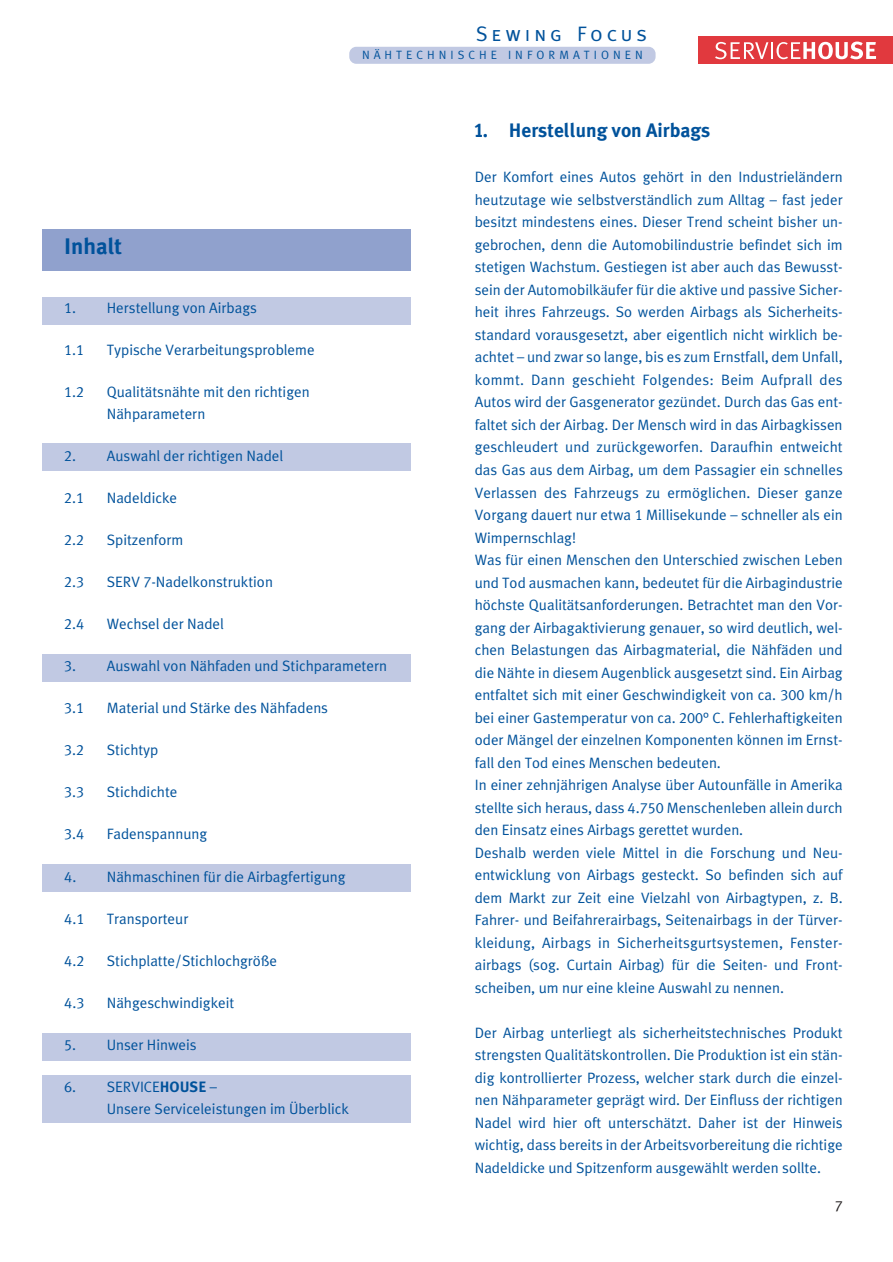
<style>
.page{position:relative;width:893px;height:1262px;background:#fff}
.page>*{position:absolute;margin:0;border:0;box-sizing:border-box;transform-origin:0 0}
.t1{font:700 22.5px "Schmetz";color:#00529b}
.t2{font:21px "Meta Caps";letter-spacing:.185em;color:#00529b}
.t3{font:700 19.5px "Schmetz";color:#00529b}
.t4{font:15px/22.5px "Schmetz Normal";color:#00529b}
.t5{font:15px "Schmetz Normal";color:#231f20}
.t6{font:12px "Schmetz Normal";letter-spacing:.335em;color:#00529b}
.s1{font-family:"Schmetz";font-weight:700}
</style>
<div class="page">
<div style="left:698px;top:36px;width:194px;height:28px;background:#e1393e"></div>
<svg style="left:715px;top:42px;width:161px;height:17px"></svg>
<div style="left:349px;top:47px;width:306px;height:17px;background:#c1c9e3;border-radius:7px"></div>
<div style="left:43px;top:229px;width:368px;height:42px;background:#90a1cd"></div>
<div style="left:43px;top:297px;width:368px;height:27px;background:#c1c9e3"></div>
<div style="left:43px;top:443px;width:368px;height:28px;background:#c1c9e3"></div>
<div style="left:43px;top:654px;width:368px;height:27px;background:#c1c9e3"></div>
<div style="left:43px;top:864px;width:368px;height:28px;background:#c1c9e3"></div>
<div style="left:43px;top:1033px;width:368px;height:27px;background:#c1c9e3"></div>
<div style="left:43px;top:1074px;width:368px;height:48px;background:#c1c9e3"></div>
<h2 class="t2" style="left:476px;top:22px;width:172px">Sewing Focus</h2>
<p class="t6" style="left:362px;top:50px;width:282px">NÄHTECHNISCHE INFORMATIONEN</p>
<h1 class="t1" style="left:64px;top:238px;width:59px">Inhalt</h1>
<p class="t4" style="left:64px;top:297px;width:194px">1. Herstellung von Airbags</p>
<p class="t4" style="left:64px;top:339px;width:22px">1.1</p>
<p class="t4" style="left:107px;top:339px;width:209px">Typische Verarbeitungsprobleme</p>
<p class="t4" style="left:64px;top:381px;width:22px">1.2</p>
<p class="t4" style="left:107px;top:381px;width:204px">Qualitätsnähte mit den richtigen<br>Nähparametern</p>
<p class="t4" style="left:64px;top:446px;width:220px">2. Auswahl der richtigen Nadel</p>
<p class="t4" style="left:64px;top:488px;width:22px">2.1</p>
<p class="t4" style="left:107px;top:488px;width:72px">Nadeldicke</p>
<p class="t4" style="left:64px;top:530px;width:22px">2.2</p>
<p class="t4" style="left:107px;top:530px;width:78px">Spitzenform</p>
<p class="t4" style="left:64px;top:572px;width:22px">2.3</p>
<p class="t4" style="left:107px;top:572px;width:168px">SERV 7-Nadelkonstruktion</p>
<p class="t4" style="left:64px;top:614px;width:22px">2.4</p>
<p class="t4" style="left:107px;top:614px;width:119px">Wechsel der Nadel</p>
<p class="t4" style="left:64px;top:656px;width:324px">3. Auswahl von Nähfaden und Stichparametern</p>
<p class="t4" style="left:64px;top:698px;width:22px">3.1</p>
<p class="t4" style="left:107px;top:698px;width:223px">Material und Stärke des Nähfadens</p>
<p class="t4" style="left:64px;top:740px;width:22px">3.2</p>
<p class="t4" style="left:107px;top:740px;width:53px">Stichtyp</p>
<p class="t4" style="left:64px;top:782px;width:22px">3.3</p>
<p class="t4" style="left:107px;top:782px;width:72px">Stichdichte</p>
<p class="t4" style="left:64px;top:824px;width:22px">3.4</p>
<p class="t4" style="left:107px;top:824px;width:102px">Fadenspannung</p>
<p class="t4" style="left:64px;top:866px;width:283px">4. Nähmaschinen für die Airbagfertigung</p>
<p class="t4" style="left:64px;top:908px;width:22px">4.1</p>
<p class="t4" style="left:107px;top:908px;width:83px">Transporteur</p>
<p class="t4" style="left:64px;top:950px;width:22px">4.2</p>
<p class="t4" style="left:107px;top:950px;width:172px">Stichplatte/Stichlochgröße</p>
<p class="t4" style="left:64px;top:992px;width:22px">4.3</p>
<p class="t4" style="left:107px;top:992px;width:129px">Nähgeschwindigkeit</p>
<p class="t4" style="left:64px;top:1034px;width:134px">5. Unser Hinweis</p>
<p class="t4" style="left:107px;top:1076px;width:244px;text-indent:-43px">6. SERVICE<span class="s1">HOUSE</span> –<br>Unsere Serviceleistungen im Überblick</p>
<h3 class="t3" style="left:475px;top:123px;width:237px">1. Herstellung von Airbags</h3>
<p class="t4" style="left:475px;top:167px;width:369px">Der Komfort eines Autos gehört in den Industrieländern heutzutage wie selbstverständlich zum Alltag – fast jeder besitzt mindestens eines. Dieser Trend scheint bisher un&shy;gebrochen, denn die Automobilindustrie befindet sich im stetigen Wachstum. Gestiegen ist aber auch das Bewusst&shy;sein der Automobilkäufer für die aktive und passive Sicher&shy;heit ihres Fahrzeugs. So werden Airbags als Sicherheits&shy;standard vorausgesetzt, aber eigentlich nicht wirklich be&shy;achtet – und zwar so lange, bis es zum Ernstfall, dem Unfall, kommt. Dann geschieht Folgendes: Beim Aufprall des Autos wird der Gasgenerator gezündet. Durch das Gas ent&shy;faltet sich der Airbag. Der Mensch wird in das Airbagkissen geschleudert und zurückgeworfen. Daraufhin entweicht das Gas aus dem Airbag, um dem Passagier ein schnelles Verlassen des Fahrzeugs zu ermöglichen. Dieser ganze Vorgang dauert nur etwa 1 Millisekunde – schneller als ein Wimpernschlag!<br>Was für einen Menschen den Unterschied zwischen Leben und Tod ausmachen kann, bedeutet für die Airbagindustrie höchste Qualitätsanforderungen. Betrachtet man den Vor&shy;gang der Airbagaktivierung genauer, so wird deutlich, wel&shy;chen Belastungen das Airbagmaterial, die Nähfäden und die Nähte in diesem Augenblick ausgesetzt sind. Ein Airbag entfaltet sich mit einer Geschwindigkeit von ca. 300 km/h bei einer Gastemperatur von ca. 200° C. Fehlerhaftigkeiten oder Mängel der einzelnen Komponenten können im Ernst&shy;fall den Tod eines Menschen bedeuten.<br>In einer zehnjährigen Analyse über Autounfälle in Amerika stellte sich heraus, dass 4.750 Menschenleben allein durch den Einsatz eines Airbags gerettet wurden.<br>Deshalb werden viele Mittel in die Forschung und Neu&shy;entwicklung von Airbags gesteckt. So befinden sich auf dem Markt zur Zeit eine Vielzahl von Airbagtypen, z. B.<br>Fahrer- und Beifahrerairbags, Seitenairbags in der Türver&shy;kleidung, Airbags in Sicherheitsgurtsystemen, Fenster&shy;airbags (sog. Curtain Airbag) für die Seiten- und Front&shy;scheiben, um nur eine kleine Auswahl zu nennen.</p>
<p class="t4" style="left:475px;top:1022px;width:369px;text-align:justify">Der Airbag unterliegt als sicherheitstechnisches Produkt strengsten Qualitätskontrollen. Die Produktion ist ein stän&shy;dig kontrollierter Prozess, welcher stark durch die einzel&shy;nen Nähparameter geprägt wird. Der Einfluss der richtigen Nadel wird hier oft unterschätzt. Daher ist der Hinweis wichtig, dass bereits in der Arbeitsvorbereitung die richtige Nadeldicke und Spitzenform ausgewählt werden sollte.</p>
<p class="t5" style="left:834px;top:1200px;width:10px">7</p>
</div>
